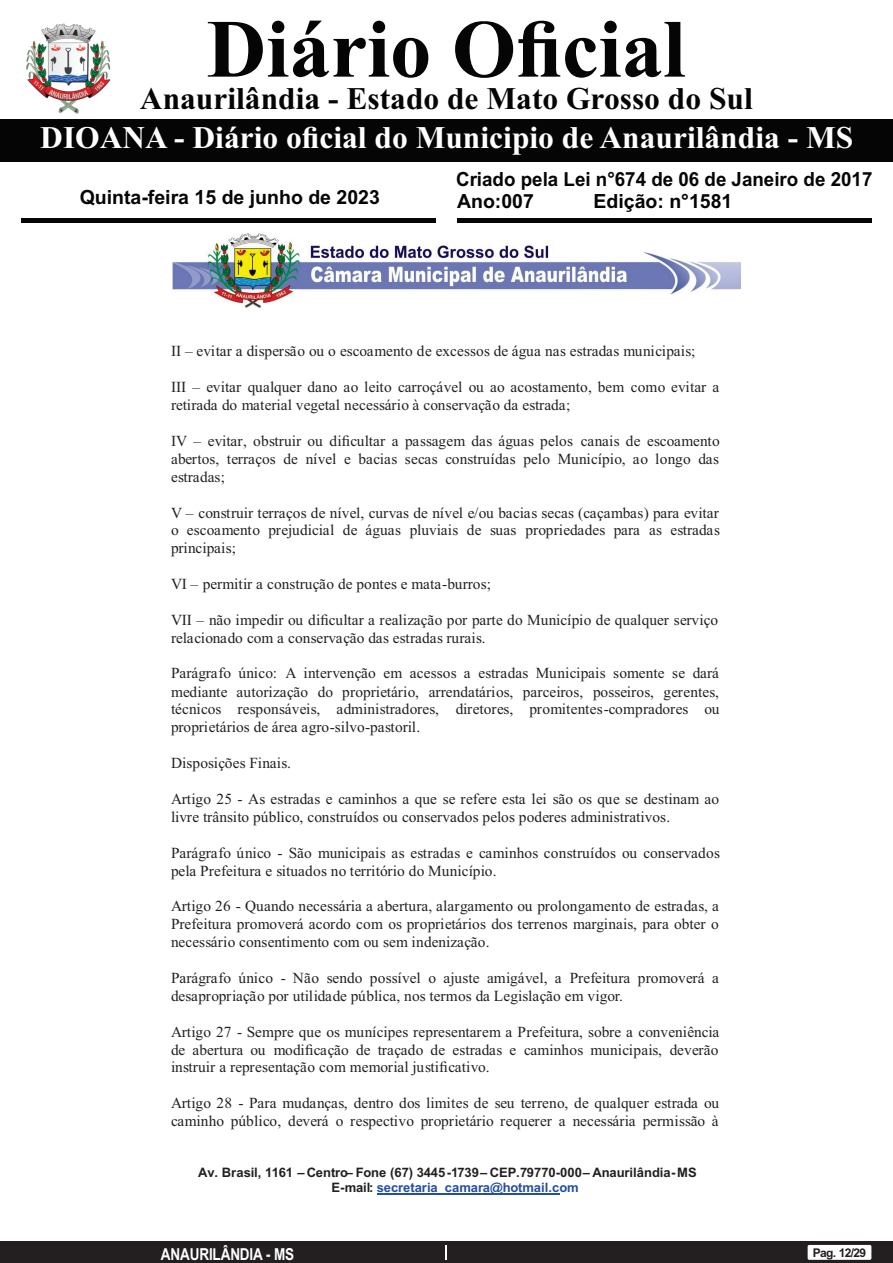
<style>
.page{position:relative;width:893px;height:1263px;background:#fff}
.page>*{position:absolute;margin:0;border:0;box-sizing:border-box;transform-origin:0 0}
.t1{font:700 82.5px "Times New Roman";color:#040504}
.t2{font:700 31.5px "Times New Roman";color:#fff}
.t3{font:700 31.5px "Times New Roman";color:#040504}
.t4{font:700 19.5px/21.8px "Arial";color:#040504;scale:.96 1}
.t5{font:700 19.5px "Arial";color:#040504}
.t6{font:700 16.5px "Arial Narrow";letter-spacing:-.01em;color:#fff}
.t7{font:15.3px/17.9px "Times New Roman";letter-spacing:.01em;color:#231f20}
.t8{font:700 13.05px/14.9px "Arial";color:#231f20}
.t9{font:700 12px "Arial";letter-spacing:-.055em;color:#231f20}
.s1{color:#244ea2}
</style>
<div class="page">
<img style="left:172px;top:233px;width:569px;height:74px">
<hr style="left:377px;top:1193px;width:182px;height:1px;background:#244ea2">
<div style="left:0;top:1242px;width:893px;height:21px;background:#231f20"></div>
<svg style="left:446px;top:1245px;width:1px;height:15px"></svg>
<div style="left:808px;top:1245px;width:63px;height:15px;background:#fff;border-radius:2px"></div>
<div style="left:0;top:119px;width:893px;height:42px;background:#040504"></div>
<hr style="left:21px;top:218px;width:415px;height:4px;background:#040504">
<hr style="left:457px;top:218px;width:415px;height:4px;background:#040504">
<img style="left:26px;top:23px;width:85px;height:91px">
<h1 class="t1" style="left:207px;top:21px;width:480px">Diário Oficial</h1>
<h2 class="t3" style="left:140px;top:88px;width:614px">Anaurilândia - Estado de Mato Grosso do Sul</h2>
<h2 class="t2" style="left:40px;top:126px;width:814px">DIOANA - Diário oficial do Municipio de Anaurilândia - MS</h2>
<p class="t5" style="left:80px;top:190px;width:302px">Quinta-feira 15 de junho de 2023</p>
<p class="t4" style="left:456px;top:170px;width:435px">Criado pela Lei n°674 de 06 de Janeiro de 2017<br>Ano:007</p>
<p class="t5" style="left:593px;top:193px;width:140px">Edição: n°1581</p>
<p class="t7" style="left:171px;top:344px;width:526px">II – evitar a dispersão ou o escoamento de excessos de água nas estradas municipais;</p>
<p class="t7" style="left:171px;top:379px;width:550px">III – evitar qualquer dano ao leito carroçável ou ao acostamento, bem como evitar a retirada do material vegetal necessário à conservação da estrada;</p>
<p class="t7" style="left:171px;top:433px;width:550px;text-align:justify">IV – evitar, obstruir ou dificultar a passagem das águas pelos canais de escoamento abertos, terraços de nível e bacias secas construídas pelo Município, ao longo das estradas;</p>
<p class="t7" style="left:171px;top:505px;width:550px;text-align:justify">V – construir terraços de nível, curvas de nível e/ou bacias secas (caçambas) para evitar o escoamento prejudicial de águas pluviais de suas propriedades para as estradas principais;</p>
<p class="t7" style="left:171px;top:577px;width:322px">VI – permitir a construção de pontes e mata-burros;</p>
<p class="t7" style="left:171px;top:612px;width:549px">VII – não impedir ou dificultar a realização por parte do Município de qualquer serviço relacionado com a conservação das estradas rurais.</p>
<p class="t7" style="left:171px;top:666px;width:550px;text-align:justify">Parágrafo único: A intervenção em acessos a estradas Municipais somente se dará mediante autorização do proprietário, arrendatários, parceiros, posseiros, gerentes, técnicos responsáveis, administradores, diretores, promitentes-compradores ou proprietários de área agro-silvo-pastoril.</p>
<p class="t7" style="left:171px;top:756px;width:121px">Disposições Finais.</p>
<p class="t7" style="left:171px;top:791px;width:550px">Artigo 25 - As estradas e caminhos a que se refere esta lei são os que se destinam ao livre trânsito público, construídos ou conservados pelos poderes administrativos.</p>
<p class="t7" style="left:171px;top:845px;width:550px">Parágrafo único - São municipais as estradas e caminhos construídos ou conservados pela Prefeitura e situados no território do Município.</p>
<p class="t7" style="left:171px;top:899px;width:549px;text-align:justify">Artigo 26 - Quando necessária a abertura, alargamento ou prolongamento de estradas, a Prefeitura promoverá acordo com os proprietários dos terrenos marginais, para obter o necessário consentimento com ou sem indenização.</p>
<p class="t7" style="left:171px;top:970px;width:549px">Parágrafo único - Não sendo possível o ajuste amigável, a Prefeitura promoverá a desapropriação por utilidade pública, nos termos da Legislação em vigor.</p>
<p class="t7" style="left:171px;top:1024px;width:550px;text-align:justify">Artigo 27 - Sempre que os munícipes representarem a Prefeitura, sobre a conveniência de abertura ou modificação de traçado de estradas e caminhos municipais, deverão instruir a representação com memorial justificativo.</p>
<p class="t7" style="left:171px;top:1095px;width:550px">Artigo 28 - Para mudanças, dentro dos limites de seu terreno, de qualquer estrada ou caminho público, deverá o respectivo proprietário requerer a necessária permissão à</p>
<p class="t8" style="left:332px;top:1166px;width:367px;text-indent:-133px">Av. Brasil, 1161 – Centro– Fone (67) 3445-1739– CEP.79770-000– Anaurilândia-MS<br>E-mail: <span class="s1">secretaria_camara@hotmail.com</span></p>
<p class="t6" style="left:161px;top:1248px;width:135px">ANAURILÂNDIA - MS</p>
<p class="t9" style="left:813px;top:1248px;width:55px">Pag. 12/29</p>
</div>
